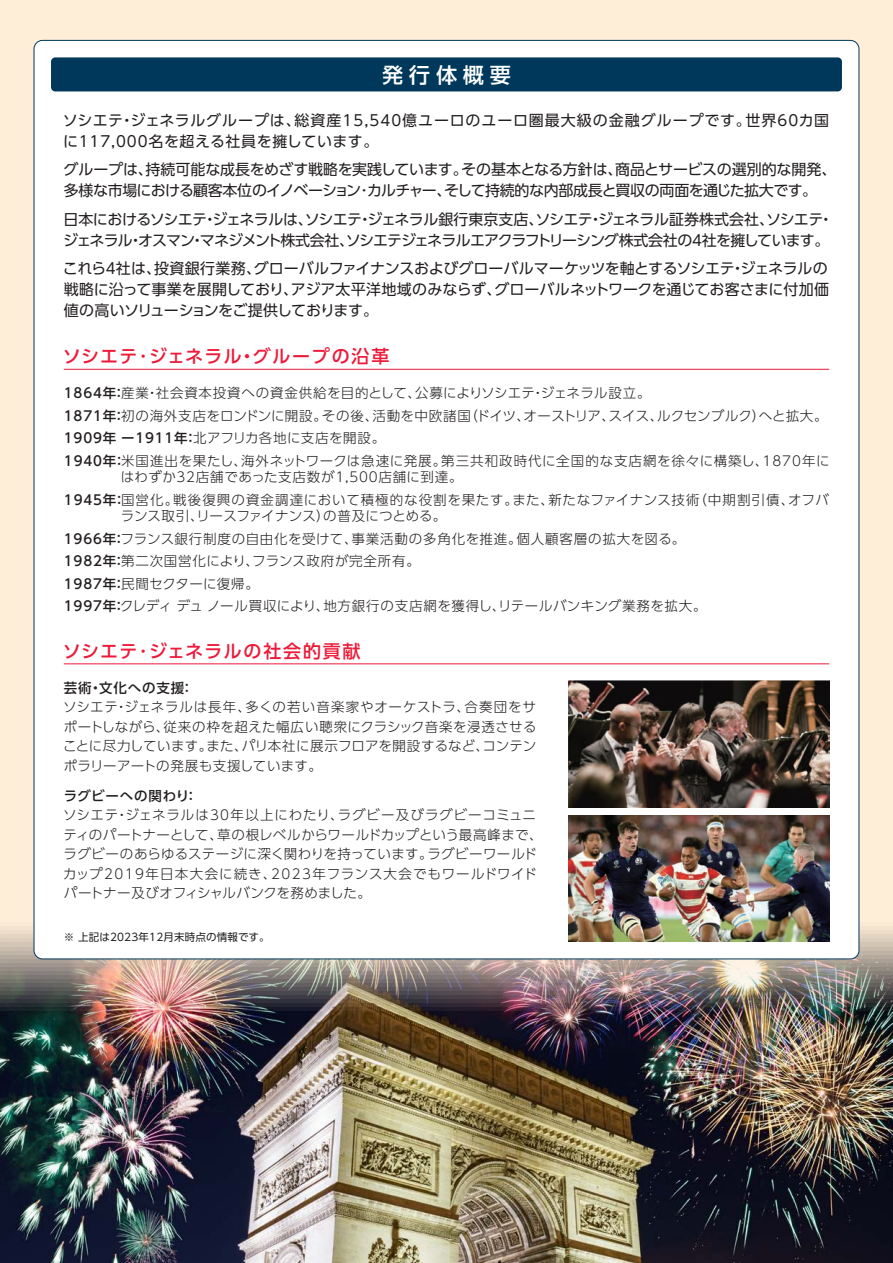
<style>
.page{position:relative;width:893px;height:1263px;background:#fff}
.page>*{position:absolute;margin:0;border:0;box-sizing:border-box;transform-origin:0 0}
.t1{font:500 21px "UD Shin Go Pr 6 N";letter-spacing:.28em;color:#fff}
.t2{font:500 18px "UD Shin Go Pr 6 N";letter-spacing:.07em;color:#ed1a3a}
.t3{font:15px/21px "UD Shin Go Pr 6 N";letter-spacing:-.02em;color:#231f20}
.t4{font:15px/21px "UD Shin Go Pr 6 N";letter-spacing:-.05em;color:#231f20}
.t5{font:15px/21px "UD Shin Go Pr 6 N";letter-spacing:.06em;color:#231f20}
.t6{font:300 13.5px/19.5px "UD Shin Go Pr 6 N";letter-spacing:.04em;color:#231f20}
.t7{font:500 13.5px/22.5px "UD Shin Go Pr 6 N";letter-spacing:.06em;color:#231f20}
.t8{font:300 13.5px/16.5px "UD Shin Go Pr 6 N";letter-spacing:.06em;color:#231f20}
.t9{font:10.5px "UD Shin Go Pr 6 N";letter-spacing:.02em;color:#231f20}
.s1{font-weight:300}
</style>
<div class="page">
<img style="left:0;top:1014px;width:893px;height:249px">
<img style="left:0;top:0;width:893px;height:1014px">
<div style="left:34px;top:40px;width:825px;height:919px;background:#fff;border-radius:9px"></div>
<div style="left:51px;top:57px;width:791px;height:34px;background:#00385c;border-radius:4px"></div>
<hr style="left:64px;top:369px;width:765px;height:1px;background:#ed1a3a">
<hr style="left:64px;top:663px;width:765px;height:1px;background:#ed1a3a">
<img style="left:568px;top:681px;width:261px;height:126px">
<img style="left:568px;top:815px;width:261px;height:127px">
<h1 class="t1" style="left:382px;top:58px;width:130px">発行体概要</h1>
<p class="t5" style="left:63px;top:109px;width:768px">ソシエテ・ジェネラルグループは、総資産15,540億ユーロのユーロ圏最大級の金融グループです。世界60カ国に117,000名を超える社員を擁しています。</p>
<p class="t3" style="left:64px;top:159px;width:774px">グループは、持続可能な成長をめざす戦略を実践しています。その基本となる方針は、商品とサービスの選別的な開発、多様な市場における顧客本位のイノベーション･カルチャー、そして持続的な内部成長と買収の両面を通じた拡大です。</p>
<p class="t4" style="left:63px;top:208px;width:772px">日本におけるソシエテ・ジェネラルは、ソシエテ・ジェネラル銀行東京支店、ソシエテ・ジェネラル証券株式会社、ソシエテ・ジェネラル・オスマン・マネジメント株式会社、ソシエテジェネラルエアクラフトリーシング株式会社の4社を擁しています。</p>
<p class="t3" style="left:63px;top:258px;width:768px;text-align:justify">これら4社は、投資銀行業務、グローバルファイナンスおよびグローバルマーケッツを軸とするソシエテ・ジェネラルの戦略に沿って事業を展開しており、アジア太平洋地域のみならず、グローバルネットワークを通じてお客さまに付加価値の高いソリューションをご提供しております。</p>
<h2 class="t2" style="left:63px;top:342px;width:328px">ソシエテ･ジェネラル・グループの沿革</h2>
<p class="t6" style="left:121px;top:381px;width:708px;line-height:22.5px">産業・社会資本投資への資金供給を目的として、公募によりソシエテ・ジェネラル設立。<br>初の海外支店をロンドンに開設。その後、活動を中欧諸国（ドイツ、オーストリア、スイス、ルクセンブルク）へと拡大。</p>
<p class="t8" style="left:121px;top:452px;width:710px">米国進出を果たし、海外ネットワークは急速に発展。第三共和政時代に全国的な支店網を徐々に構築し、1870年にはわずか32店舗であった支店数が1,500店舗に到達。</p>
<p class="t6" style="left:121px;top:491px;width:710px;line-height:16.5px">国営化。戦後復興の資金調達において積極的な役割を果たす。また、新たなファイナンス技術（中期割引債、オフバランス取引、リースファイナンス）の普及につとめる。</p>
<p class="t6" style="left:120px;top:527px;width:588px;line-height:22.5px">フランス銀行制度の自由化を受けて、事業活動の多角化を推進。個人顧客層の拡大を図る。<br>第二次国営化により、フランス政府が完全所有。<br>民間セクターに復帰。<br>クレディ デュ ノール買収により、地方銀行の支店網を獲得し、リテールバンキング業務を拡大。</p>
<p class="t7" style="left:64px;top:381px;width:323px">1864年：<br>1871年：<br>1909年ー1911年：<span class="s1">北アフリカ各地に支店を開設。<br></span>1940年：</p>
<p class="t7" style="left:64px;top:488px;width:63px">1945年：</p>
<p class="t7" style="left:64px;top:527px;width:63px;text-align:justify">1966年：1982年：1987年：1997年：</p>
<h2 class="t2" style="left:63px;top:636px;width:299px">ソシエテ･ジェネラルの社会的貢献</h2>
<p class="t7" style="left:64px;top:676px;width:131px">芸術・文化への支援：</p>
<p class="t6" style="left:63px;top:697px;width:475px;text-align:justify">ソシエテ・ジェネラルは長年、多くの若い音楽家やオーケストラ、合奏団をサポートしながら、従来の枠を超えた幅広い聴衆にクラシック音楽を浸透させることに尽力しています。また、パリ本社に展示フロアを開設するなど、コンテンポラリーアートの発展も支援しています。</p>
<p class="t7" style="left:64px;top:784px;width:135px">ラグビーへの関わり：</p>
<p class="t6" style="left:63px;top:805px;width:481px">ソシエテ・ジェネラルは30年以上にわたり、ラグビー及びラグビーコミュニティのパートナーとして、草の根レベルからワールドカップという最高峰まで、ラグビーのあらゆるステージに深く関わりを持っています。ラグビーワールドカップ2019年日本大会に続き、2023年フランス大会でもワールドワイドパートナー及びオフィシャルバンクを務めました。</p>
<p class="t9" style="left:64px;top:928px;width:207px">※ 上記は2023年12月末時点の情報です。</p>
</div>
